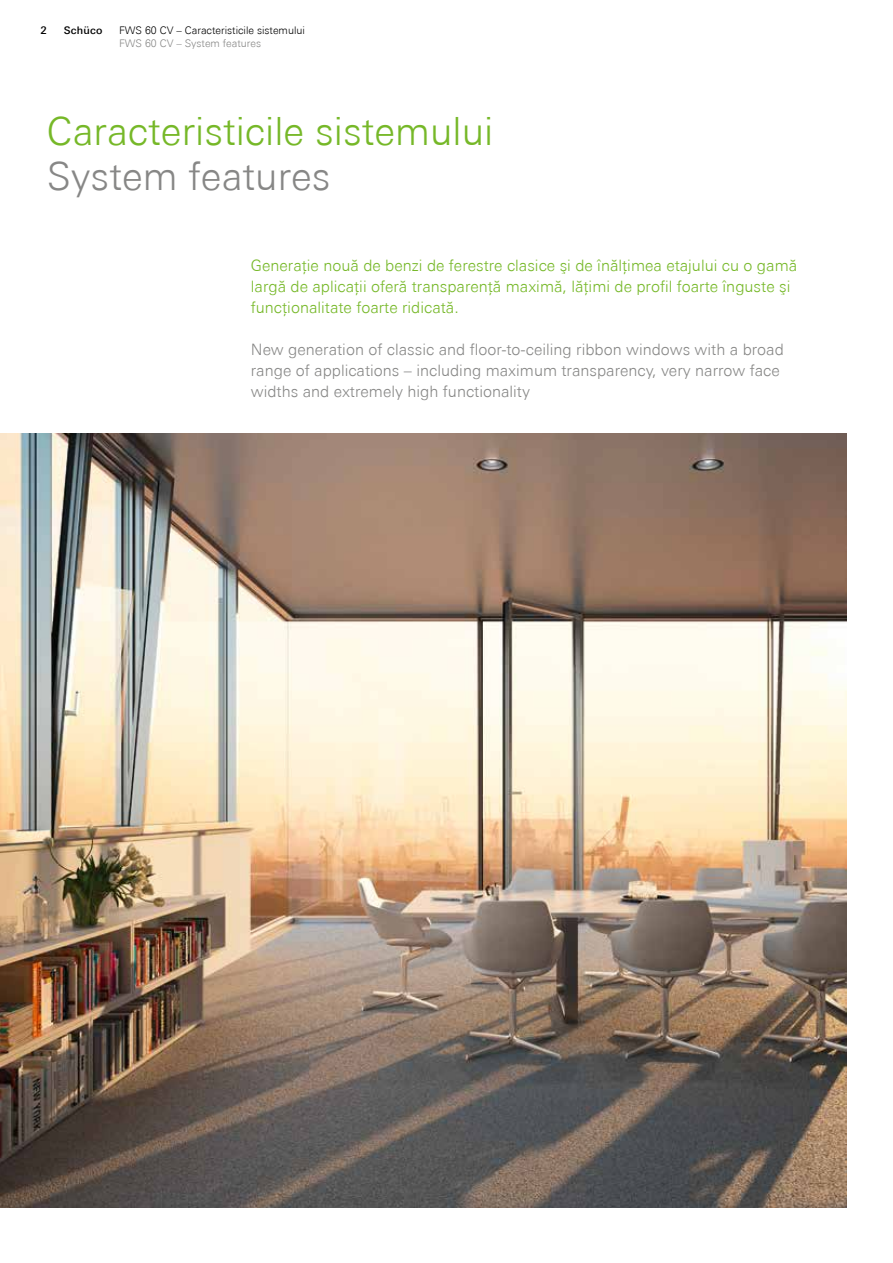
<style>
.page{position:relative;width:893px;height:1263px;background:#fff}
.page>*{position:absolute;margin:0;border:0;box-sizing:border-box;transform-origin:0 0}
.t1{font:300 39px "Univers Next Pro";color:#76b828}
.t2{font:300 39px "Univers Next Pro";color:#878786}
.t3{font:300 15.75px/21px "Univers Next Pro";color:#76b828}
.t4{font:300 15.75px/21px "Univers Next Pro";color:#878786}
.t5{font:300 10.5px "Univers Next Pro";color:#000}
.t6{font:300 10.5px "Univers Next Pro";color:#878786}
.t7{font:500 10.5px "Univers Next Pro";letter-spacing:.02em;color:#000}
</style>
<div class="page">
<img style="left:0;top:433px;width:846px;height:775px">
<p class="t7" style="left:40px;top:24px;width:8px">2</p>
<p class="t7" style="left:64px;top:24px;width:40px">Schüco</p>
<p class="t5" style="left:119px;top:24px;width:187px">FWS 60 CV – Caracteristicile sistemului</p>
<p class="t6" style="left:119px;top:37px;width:144px">FWS 60 CV – System features</p>
<h1 class="t1" style="left:47px;top:109px;width:448px">Caracteristicile sistemului</h1>
<h1 class="t2" style="left:47px;top:154px;width:285px">System features</h1>
<p class="t3" style="left:251px;top:254px;width:548px">Generaţie nouă de benzi de ferestre clasice şi de înălţimea etajului cu o gamă largă de aplicaţii oferă transparenţă maximă, lăţimi de profil foarte înguste şi funcţionalitate foarte ridicată.</p>
<p class="t4" style="left:251px;top:338px;width:534px">New generation of classic and floor-to-ceiling ribbon windows with a broad range of applications – including maximum transparency, very narrow face widths and extremely high functionality</p>
</div>
